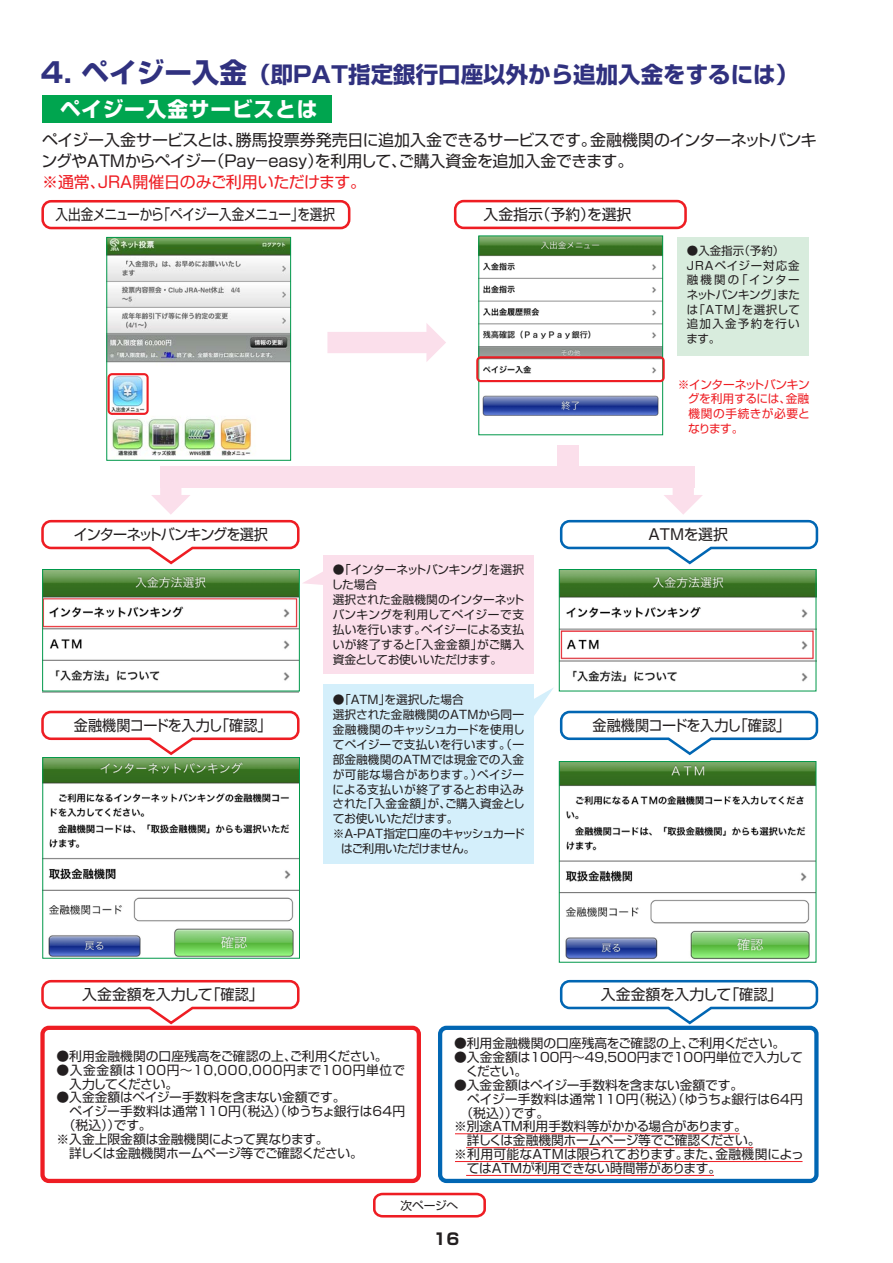
<style>
.page{position:relative;width:893px;height:1263px;background:#fff}
.page>*{position:absolute;margin:0;border:0;box-sizing:border-box;transform-origin:0 0}
.t1{font:700 27.6px "Shin Go Pr 5";color:#30317f}
.t2{font:700 22.5px "Shin Go Pr 5";color:#30317f}
.t3{font:700 20.7px "Shin Go Pr 5";letter-spacing:.04em;color:#fff}
.t4{font:15.9px "Shin Go Pr 5";letter-spacing:-.03em;color:#231f20}
.t5{font:15.9px "Shin Go Pr 5";letter-spacing:-.005em;color:#231f20}
.t6{font:15.9px "Shin Go Pr 5";letter-spacing:-.015em;color:#ee1d23}
.t7{font:15.9px "Shin Go Pr 5";letter-spacing:-.01em;color:#231f20}
.t8{font:15.9px "Shin Go Pr 5";letter-spacing:-.07em;color:#231f20}
.t9{font:15.9px "Shin Go Pr 5";letter-spacing:-.09em;color:#231f20}
.t10{font:700 15.9px "Shin Go Pr 5";color:#231f20}
.t11{font:14.85px "Shin Go Pr 5";letter-spacing:-.03em;color:#231f20}
.t12{font:14.85px "Shin Go Pr 5";letter-spacing:-.03em;color:#231f20;scale:.95 1}
.t13{font:14.85px "Shin Go Pr 5";letter-spacing:-.03em;color:#231f20;scale:.85 1}
.t14{font:14.85px "Shin Go Pr 5";letter-spacing:-.07em;color:#231f20;scale:.95 1}
.t15{font:14.85px "Shin Go Pr 5";letter-spacing:-.06em;color:#231f20;scale:.85 1}
.t16{font:12.75px/14px "Shin Go Pr 5";letter-spacing:-.005em;color:#231f20}
.t17{font:12.75px/14px "Shin Go Pr 5";letter-spacing:-.03em;color:#231f20}
.t18{font:12.75px "Shin Go Pr 5";letter-spacing:.025em;color:#231f20}
.t19{font:12.75px/14px "Shin Go Pr 5";letter-spacing:.045em;color:#231f20}
.t20{font:12.75px "Shin Go Pr 5";letter-spacing:-.05em;color:#231f20}
.t21{font:11.7px/14.9px "Shin Go Pr 5";letter-spacing:-.005em;color:#231f20}
.t22{font:11.7px/14.9px "Shin Go Pr 5";letter-spacing:.01em;color:#ee1d23}
.t23{font:11.7px "Shin Go Pr 5";letter-spacing:.015em;color:#231f20}
.t24{font:11.7px "Shin Go Pr 5";letter-spacing:.045em;color:#231f20}
.t25{font:11.7px "Shin Go Pr 5";letter-spacing:.025em;color:#231f20}
.t26{font:11.7px "Shin Go Pr 5";letter-spacing:-.03em;color:#231f20}
.t27{font:11.7px/14.9px "Shin Go Pr 5";letter-spacing:-.02em;color:#ee1d23;text-align:right}
.t28{font:11.7px "Shin Go Pr 5";letter-spacing:.04em;color:#231f20}
.t29{font:11.7px "Shin Go Pr 5";letter-spacing:-.055em;color:#231f20}
.t30{font:11.7px "Shin Go Pr 5";letter-spacing:-.025em;color:#231f20}
.t31{font:11.4px "Shin Go Pr 5";letter-spacing:.065em;color:#231f20}
.t32{font:11.4px/14.5px "Shin Go Pr 5";letter-spacing:.115em;color:#231f20}
.t33{font:11.4px/14.5px "Shin Go Pr 5";letter-spacing:-.03em;color:#231f20}
.t34{font:11.4px "Shin Go Pr 5";letter-spacing:.09em;color:#231f20}
</style>
<div class="page">
<img style="left:108px;top:239px;width:181px;height:217px">
<div style="left:106px;top:237px;width:185px;height:224px;border:1px solid #00984a"></div>
<img style="left:480px;top:237px;width:181px;height:179px">
<div style="left:478px;top:235px;width:185px;height:200px;border:1px solid #00984a"></div>
<div style="left:454px;top:200px;width:233px;height:29px;border:3px solid #ee1d23;border-radius:9px"></div>
<div style="left:41px;top:200px;width:309px;height:29px;border:3px solid #ee1d23;border-radius:9px"></div>
<svg style="left:559px;top:979px;width:260px;height:47px"></svg>
<svg style="left:41px;top:710px;width:259px;height:46px"></svg>
<hr style="left:455px;top:1133px;width:285px;height:1px;background:#ee1d23">
<hr style="left:466px;top:1147px;width:287px;height:1px;background:#ee1d23">
<hr style="left:455px;top:1161px;width:347px;height:1px;background:#ee1d23">
<hr style="left:466px;top:1175px;width:248px;height:1px;background:#ee1d23">
<svg style="left:41px;top:979px;width:260px;height:47px"></svg>
<div style="left:677px;top:238px;width:132px;height:118px;background:#d8ecdd"></div>
<div style="left:40px;top:1026px;width:381px;height:157px;border:4px solid #ee1d23;border-radius:6px"></div>
<div style="left:438px;top:1026px;width:381px;height:157px;border:4px solid #0166b3;border-radius:6px"></div>
<div style="left:323px;top:684px;width:210px;height:179px;background:#d4effb"></div>
<svg style="left:533px;top:687px;width:286px;height:70px"></svg>
<div style="left:323px;top:555px;width:210px;height:119px;background:#fbdfeb"></div>
<svg style="left:373px;top:1192px;width:113px;height:25px"></svg>
<img style="left:43px;top:585px;width:255px;height:108px">
<div style="left:42px;top:569px;width:258px;height:122px;border:1px solid #00984a"></div>
<img style="left:561px;top:571px;width:253px;height:118px">
<div style="left:559px;top:569px;width:257px;height:122px;border:1px solid #00984a"></div>
<img style="left:44px;top:759px;width:254px;height:197px">
<div style="left:42px;top:757px;width:258px;height:201px;border:1px solid #00984a"></div>
<img style="left:561px;top:763px;width:253px;height:196px">
<div style="left:559px;top:761px;width:257px;height:202px;border:1px solid #00984a"></div>
<div style="left:108px;top:373px;width:41px;height:42px;border:2px solid #ee1d23;border-radius:4px"></div>
<div style="left:476px;top:356px;width:189px;height:26px;border:2px solid #ee1d23;border-radius:4px"></div>
<svg style="left:327px;top:323px;width:119px;height:39px"></svg>
<svg style="left:41px;top:487px;width:286px;height:98px"></svg>
<svg style="left:559px;top:470px;width:260px;height:95px"></svg>
<div style="left:160px;top:466px;width:534px;height:21px;background:#fbdfeb"></div>
<div style="left:557px;top:445px;width:22px;height:32px;background:#fbdfeb"></div>
<div style="left:42px;top:95px;width:289px;height:28px;background:#00a54f"></div>
<h1 class="t1" style="left:41px;top:50px;width:208px">4. ペイジー入金</h1>
<h3 class="t3" style="left:60px;top:93px;width:259px">ペイジー入金サービスとは</h3>
<h2 class="t2" style="left:248px;top:56px;width:551px">（即PAT指定銀行口座以外から追加入金をするには(</h2>
<p class="t4" style="left:42px;top:127px;width:203px">ペイジー入金サービスとは、</p>
<p class="t5" style="left:236px;top:127px;width:362px">勝馬投票券発売日に追加入金できるサービスです。</p>
<p class="t4" style="left:590px;top:127px;width:228px">金融機関のインターネットバンキ</p>
<p class="t8" style="left:41px;top:148px;width:177px">ングやＡＴＭからペイジー</p>
<p class="t6" style="left:98px;top:169px;width:269px">JRA開催日のみご利用いただけます。</p>
<p class="t4" style="left:209px;top:148px;width:52px">（Ｐａｙ</p>
<p class="t4" style="left:307px;top:148px;width:17px">）</p>
<p class="t7" style="left:399px;top:148px;width:236px">ご購入資金を追加入金できます。</p>
<p class="t9" style="left:254px;top:148px;width:155px">－eａｓｙを利用して、</p>
<p class="t6" style="left:42px;top:169px;width:65px">※通常、</p>
<p class="t13" style="left:158px;top:203px;width:210px">「ペイジー入金メニューを選択</p>
<p class="t15" style="left:55px;top:203px;width:129px">入出金メニューから</p>
<p class="t13" style="left:291px;top:203px;width:16px">」</p>
<p class="t11" style="left:536px;top:202px;width:61px">（予約）</p>
<p class="t11" style="left:483px;top:202px;width:61px">入金指示</p>
<p class="t11" style="left:587px;top:202px;width:46px">を選択</p>
<p class="t31" style="left:738px;top:242px;width:47px">（予約(</p>
<p class="t31" style="left:687px;top:242px;width:59px">●入金指示</p>
<p class="t34" style="left:687px;top:256px;width:114px">JRAペイジー対応金</p>
<p class="t31" style="left:736px;top:271px;width:65px">「インター</p>
<p class="t31" style="left:687px;top:271px;width:54px">融機関の</p>
<p class="t33" style="left:742px;top:286px;width:59px;text-indent:-55px">ネットバンキング」<br>を選択して</p>
<p class="t31" style="left:777px;top:285px;width:24px">また</p>
<p class="t32" style="left:686px;top:301px;width:115px">「は ATM」<br>追加入金予約を行います。</p>
<p class="t27" style="left:678px;top:375px;width:133px">※インターネットバンキン金融</p>
<p class="t22" style="left:688px;top:390px;width:124px">グを利用するには、<br>機関の手続きが必要となります。</p>
<p class="t14" style="left:74px;top:522px;width:206px">インターネットバンキングを選択</p>
<p class="t26" style="left:333px;top:560px;width:163px">●「インターネットバンキング」</p>
<p class="t21" style="left:332px;top:576px;width:47px">した場合</p>
<p class="t21" style="left:333px;top:591px;width:193px">選択された金融機関のインターネット</p>
<p class="t25" style="left:333px;top:605px;width:193px">バンキングを利用してペイジーで支</p>
<p class="t21" style="left:421px;top:621px;width:104px">ペイジーによる支払</p>
<p class="t21" style="left:489px;top:561px;width:37px">を選択</p>
<p class="t21" style="left:333px;top:621px;width:95px">払いを行います。</p>
<p class="t21" style="left:410px;top:636px;width:74px">「入金金額」</p>
<p class="t21" style="left:333px;top:636px;width:171px">いが終了すると<br>資金としてお使いいただけます。</p>
<p class="t21" style="left:477px;top:636px;width:48px">がご購入</p>
<p class="t11" style="left:648px;top:522px;width:81px">ATMを選択</p>
<p class="t12" style="left:215px;top:713px;width:61px">「確認「</p>
<p class="t12" style="left:74px;top:713px;width:158px">金融機関コードを入力し</p>
<p class="t21" style="left:333px;top:691px;width:59px">●「ATM」</p>
<p class="t23" style="left:333px;top:705px;width:193px">選択された金融機関のATMから同一</p>
<p class="t21" style="left:333px;top:721px;width:194px">金融機関のキャッシュカードを使用し</p>
<p class="t21" style="left:333px;top:736px;width:193px">てペイジーで支払いを行います。（一</p>
<p class="t21" style="left:333px;top:751px;width:193px">部金融機関のATMでは現金での入金</p>
<p class="t21" style="left:477px;top:766px;width:48px">ペイジー</p>
<p class="t30" style="left:385px;top:690px;width:81px">を選択した場合</p>
<p class="t28" style="left:333px;top:764px;width:151px">が可能な場合があります。）</p>
<p class="t24" style="left:332px;top:779px;width:193px">による支払いが終了するとお申込み</p>
<p class="t21" style="left:445px;top:795px;width:81px">ご購入資金とし</p>
<p class="t21" style="left:362px;top:795px;width:91px">「入金金額が」、</p>
<p class="t21" style="left:332px;top:795px;width:36px">された</p>
<p class="t21" style="left:333px;top:810px;width:127px">てお使いいただけます。</p>
<p class="t21" style="left:333px;top:825px;width:193px">※A-PAT指定口座のキャッシュカード</p>
<p class="t29" style="left:341px;top:839px;width:135px">はご利用いただけません。</p>
<p class="t12" style="left:734px;top:713px;width:61px">「確認「</p>
<p class="t12" style="left:593px;top:713px;width:158px">金融機関コードを入力し</p>
<p class="t11" style="left:206px;top:982px;width:60px">「確認「</p>
<p class="t11" style="left:82px;top:982px;width:132px">入金金額を入力して</p>
<p class="t11" style="left:724px;top:982px;width:60px">「確認「</p>
<p class="t11" style="left:601px;top:982px;width:132px">入金金額を入力して</p>
<p class="t16" style="left:57px;top:1048px;width:242px">●利用金融機関の口座残高をご確認の上、</p>
<p class="t19" style="left:69px;top:1061px;width:338px;text-indent:-13px">●入金金額は100円～10,000,000円まで100円単位で入力してください。</p>
<p class="t16" style="left:57px;top:1089px;width:290px">●入金金額はペイジー手数料を含まない金額です。</p>
<p class="t18" style="left:57px;top:1101px;width:350px">　ペイジー手数料は通常110 （円税込）（ゆうちょ銀行は64円</p>
<p class="t16" style="left:114px;top:1117px;width:39px">です。</p>
<p class="t20" style="left:290px;top:1045px;width:99px">ご利用ください。</p>
<p class="t17" style="left:57px;top:1117px;width:308px;text-indent:6px">（税込））<br>※入金上限金額は金融機関によって異なります。<br>　詳しくは金融機関ホームページ等でご確認ください。</p>
<p class="t16" style="left:454px;top:1035px;width:242px">●利用金融機関の口座残高をご確認の上、</p>
<p class="t16" style="left:466px;top:1049px;width:338px;text-indent:-12px">●入金金額は100円～49,500円まで100円単位で入力してください。</p>
<p class="t16" style="left:454px;top:1077px;width:290px">●入金金額はペイジー手数料を含まない金額です。</p>
<p class="t18" style="left:454px;top:1088px;width:350px">　ペイジー手数料は通常110 （円税込）（ゆうちょ銀行は64円</p>
<p class="t16" style="left:511px;top:1104px;width:39px">です。</p>
<p class="t20" style="left:687px;top:1033px;width:99px">ご利用ください。</p>
<p class="t16" style="left:460px;top:1104px;width:59px">（税込））</p>
<p class="t16" style="left:454px;top:1118px;width:294px">※別途ＡＴＭ利用手数料等がかかる場合があります。</p>
<p class="t17" style="left:454px;top:1132px;width:308px">　詳しくは金融機関ホームページ等でご確認ください。</p>
<p class="t16" style="left:715px;top:1146px;width:90px">金融機関によっ</p>
<p class="t16" style="left:467px;top:1146px;width:256px;text-indent:-13px">※利用可能なATMは限られております。<br>てはATMが利用できない時間帯があります。</p>
<p class="t16" style="left:683px;top:1146px;width:39px">また、</p>
<p class="t21" style="left:401px;top:1197px;width:59px">次ページへ</p>
<p class="t10" style="left:433px;top:1226px;width:27px">16</p>
</div>
